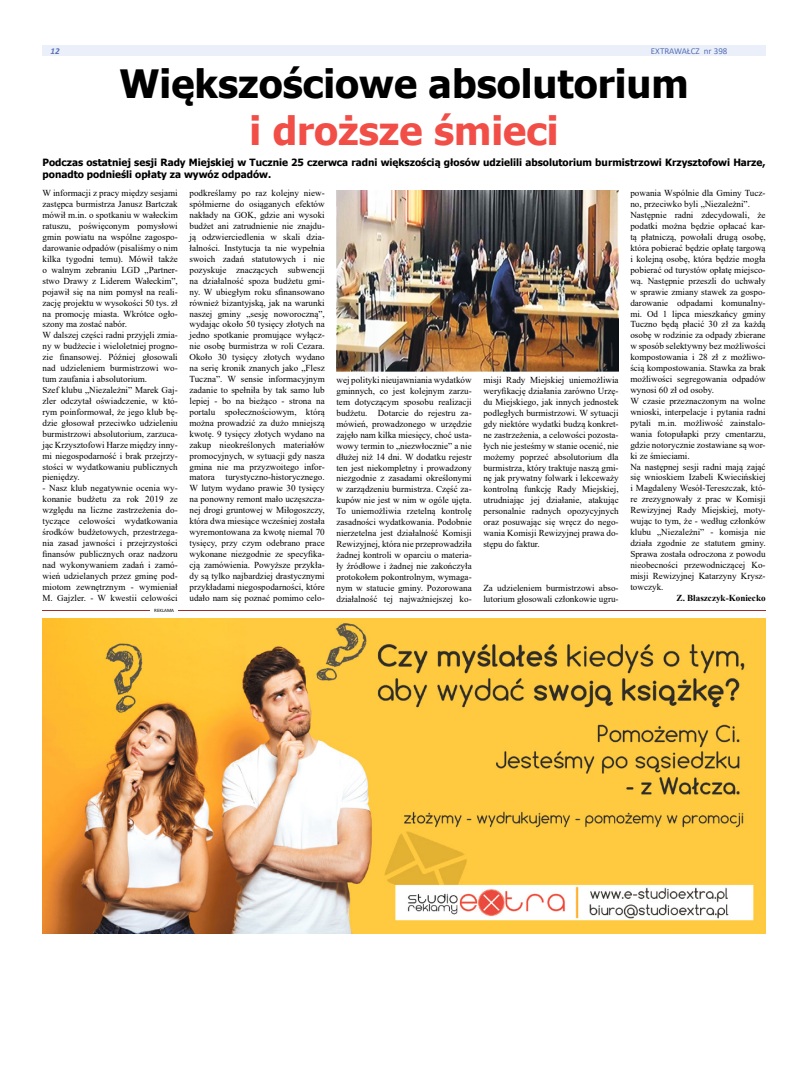
<style>
.page{position:relative;width:794px;height:1092px;background:#fff}
.page>*{position:absolute;margin:0;border:0;box-sizing:border-box;transform-origin:0 0}
.t1{font:700 39px "Tahoma";color:#000}
.t2{font:700 39px "Tahoma";color:#f14e47}
.t3{font:700 10px/12px "Tahoma";color:#000}
.t4{font:9.1px/10.9px "Times New Roman";color:#000;text-align:justify}
.t5{font:700 9.1px "Times New Roman";color:#000}
.t6{font:9px "Calibri";color:#5570b6}
.t7{font:italic 700 9px "Calibri";color:#5b72b9}
.t8{font:5px "Calibri";color:#000}
</style>
<div class="page">
<div style="left:43px;top:45px;width:722px;height:11px;background:#ebeff9"></div>
<img style="left:336px;top:190px;width:282px;height:181px">
<img style="left:43px;top:618px;width:722px;height:315px">
<hr style="left:43px;top:609px;width:722px;height:1px;background:#9e2e2d">
<hr style="left:151px;top:608px;width:27px;height:4px;background:#fff">
<p class="t7" style="left:50px;top:44px;width:11px">12</p>
<p class="t6" style="left:651px;top:44px;width:78px">EXTRAWAŁCZ nr 398</p>
<h1 class="t1" style="left:119px;top:56px;width:571px">Większościowe absolutorium</h1>
<h1 class="t2" style="left:249px;top:103px;width:310px">i droższe śmieci</h1>
<p class="t3" style="left:43px;top:157px;width:724px">Podczas ostatniej sesji Rady Miejskiej w Tucznie 25 czerwca radni większością głosów udzielili absolutorium burmistrzowi Krzysztofowi Harze, ponadto podnieśli opłaty za wywóz odpadów.</p>
<p class="t4" style="left:43px;top:187px;width:137px;text-align:left">W informacji z pracy między sesjami zastępca burmistrza Janusz Bartczak mówił m.in. o spotkaniu w wałeckim ratuszu, poświęconym pomysłowi gmin powiatu na wspólne zagospo&shy;darowanie odpadów (pisaliśmy o nim kilka tygodni temu). Mówił także o walnym zebraniu LGD „Partner&shy;stwo Drawy z Liderem Wałeckim”, pojawił się na nim pomysł na reali&shy;zację projektu w wysokości 50 tys. zł na promocję miasta. Wkrótce ogło&shy;szony ma zostać nabór.<br>W dalszej części radni przyjęli zmia&shy;ny w budżecie i wieloletniej progno&shy;zie finansowej. Później głosowali nad udzieleniem burmistrzowi wo&shy;tum zaufania i absolutorium.<br>Szef klubu „Niezależni” Marek Gaj&shy;zler odczytał oświadczenie, w któ&shy;rym poinformował, że jego klub bę&shy;dzie głosował przeciwko udzieleniu burmistrzowi absolutorium, zarzuca&shy;jąc Krzysztofowi Harze między inny&shy;mi niegospodarność i brak przejrzy&shy;stości w wydatkowaniu publicznych pieniędzy.</p>
<p class="t4" style="left:43px;top:482px;width:137px">- Nasz klub negatywnie ocenia wy&shy;konanie budżetu za rok 2019 ze względu na liczne zastrzeżenia do&shy;tyczące celowości wydatkowania środków budżetowych, przestrzega&shy;nia zasad jawności i przejrzystości finansów publicznych oraz nadzoru nad wykonywaniem zadań i zamó&shy;wień udzielanych przez gminę pod&shy;miotom zewnętrznym - wymieniał M. Gajzler. - W kwestii celowości</p>
<p class="t4" style="left:189px;top:187px;width:137px">podkreślamy po raz kolejny niew&shy;spółmierne do osiąganych efektów nakłady na GOK, gdzie ani wysoki budżet ani zatrudnienie nie znajdu&shy;ją odzwierciedlenia w skali dzia&shy;łalności. Instytucja ta nie wypełnia swoich zadań statutowych i nie pozyskuje znaczących subwencji na działalność spoza budżetu gmi&shy;ny. W ubiegłym roku sfinansowano również bizantyjską, jak na warunki naszej gminy „sesję noworoczną”, wydając około 50 tysięcy złotych na jedno spotkanie promujące wyłącz&shy;nie osobę burmistrza w roli Cezara.<br>Około 30 tysięcy złotych wydano na serię kronik znanych jako „Flesz Tuczna”. W sensie informacyjnym zadanie to spełniła by tak samo lub lepiej - bo na bieżąco - strona na portalu społecznościowym, którą można prowadzić za dużo mniejszą kwotę. 9 tysięcy złotych wydano na zakup nieokreślonych materiałów promocyjnych, w sytuacji gdy nasza gmina nie ma przyzwoitego infor&shy;matora turystyczno-historycznego.<br>W lutym wydano prawie 30 tysięcy na ponowny remont mało uczęszcza&shy;nej drogi gruntowej w Miłogoszczy, która dwa miesiące wcześniej została wyremontowana za kwotę niemal 70 tysięcy, przy czym odebrano prace wykonane niezgodnie ze specyfika&shy;cją zamówienia. Powyższe przykła&shy;dy są tylko najbardziej drastycznymi przykładami niegospodarności, które udało nam się poznać pomimo celo-</p>
<p class="t4" style="left:630px;top:187px;width:137px;text-align:left">powania Wspólnie dla Gminy Tucz&shy;no, przeciwko byli „Niezależni”.<br>Następnie radni zdecydowali, że podatki można będzie opłacać kar&shy;tą płatniczą, powołali drugą osobę, która pobierać będzie opłatę targową i kolejną osobę, która będzie mogła pobierać od turystów opłatę miejsco&shy;wą. Następnie przeszli do uchwały w sprawie zmiany stawek za gospo&shy;darowanie odpadami komunalny&shy;mi. Od 1 lipca mieszkańcy gminy Tuczno będą płacić 30 zł za każdą osobę w rodzinie za odpady zbierane w sposób selektywny bez możliwości kompostowania i 28 zł z możliwo&shy;ścią kompostowania. Stawka za brak możliwości segregowania odpadów wynosi 60 zł od osoby.<br>W czasie przeznaczonym na wolne wnioski, interpelacje i pytania radni pytali m.in. możliwość zainstalo&shy;wania fotopułapki przy cmentarzu, gdzie notorycznie zostawiane są wor&shy;ki ze śmieciami.<br>Na następnej sesji radni mają zająć się wnioskiem Izabeli Kwiecińskiej i Magdaleny Wesół-Tereszczak, któ&shy;re zrezygnowały z prac w Komisji Rewizyjnej Rady Miejskiej, moty&shy;wując to tym, że - według członków klubu „Niezależni” - komisja nie działa zgodnie ze statutem gminy.<br>Sprawa została odroczona z powodu nieobecności przewodniczącej Ko&shy;misji Rewizyjnej Katarzyny Krysz&shy;towczyk.</p>
<p class="t5" style="left:676px;top:591px;width:90px">Z. Błaszczyk-Koniecko</p>
<p class="t4" style="left:336px;top:374px;width:137px">wej polityki nieujawniania wydatków gminnych, co jest kolejnym zarzu&shy;tem dotyczącym sposobu realizacji budżetu. Dotarcie do rejestru za&shy;mówień, prowadzonego w urzędzie zajęło nam kilka miesięcy, choć usta&shy;wowy termin to „niezwłocznie” a nie dłużej niż 14 dni. W dodatku rejestr ten jest niekompletny i prowadzony niezgodnie z zasadami określonymi w zarządzeniu burmistrza. Część za&shy;kupów nie jest w nim w ogóle ujęta.<br>To uniemożliwia rzetelną kontrolę zasadności wydatkowania. Podobnie nierzetelna jest działalność Komisji Rewizyjnej, która nie przeprowadziła żadnej kontroli w oparciu o materia&shy;ły źródłowe i żadnej nie zakończyła protokołem pokontrolnym, wymaga&shy;nym w statucie gminy. Pozorowana działalność tej najważniejszej ko-</p>
<p class="t4" style="left:483px;top:374px;width:137px">misji Rady Miejskiej uniemożliwia weryfikację działania zarówno Urzę&shy;du Miejskiego, jak innych jednostek podległych burmistrzowi. W sytuacji gdy niektóre wydatki budzą konkret&shy;ne zastrzeżenia, a celowości pozosta&shy;łych nie jesteśmy w stanie ocenić, nie możemy poprzeć absolutorium dla burmistrza, który traktuje naszą gmi&shy;nę jak prywatny folwark i lekceważy kontrolną funkcję Rady Miejskiej, utrudniając jej działanie, atakując personalnie radnych opozycyjnych oraz posuwając się wręcz do nego&shy;wania Komisji Rewizyjnej prawa do&shy;stępu do faktur.</p>
<p class="t4" style="left:483px;top:582px;width:137px">Za udzieleniem burmistrzowi abso&shy;lutorium głosowali członkowie ugru-</p>
<p class="t8" style="left:154px;top:606px;width:21px">REKLAMA</p>
</div>
